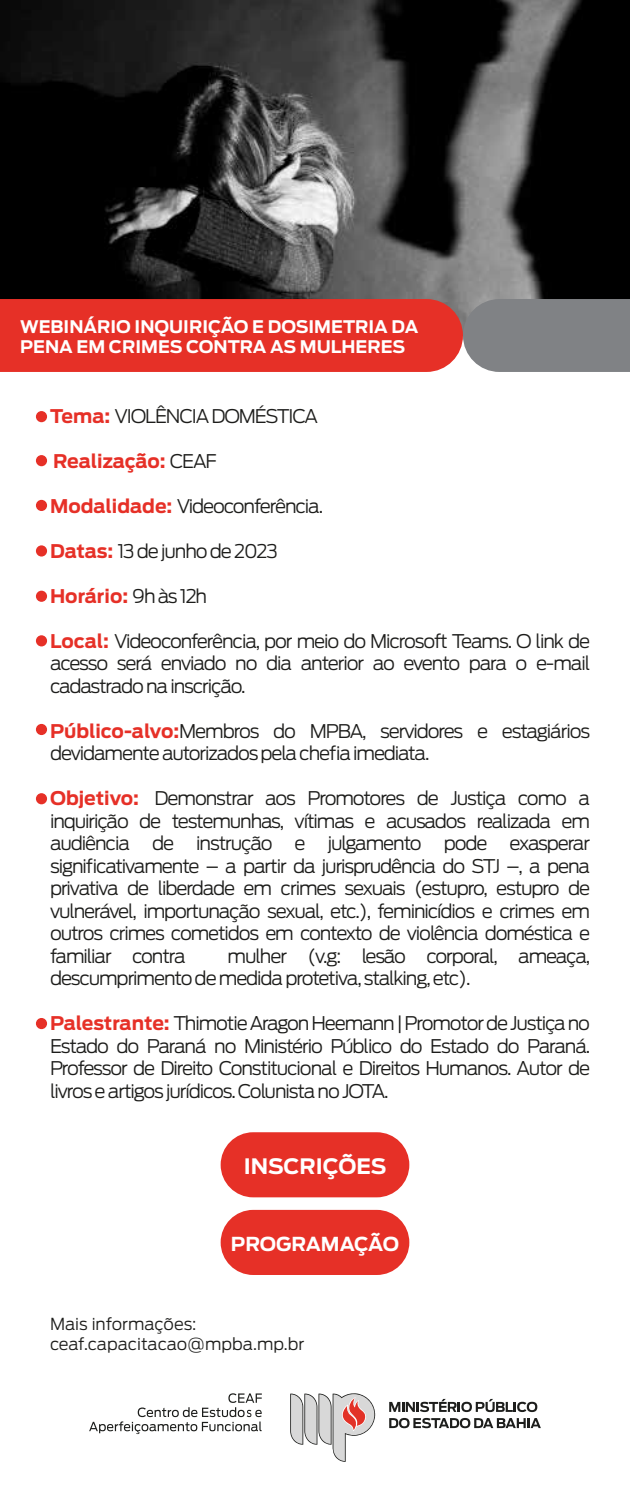
<style>
.page{position:relative;width:630px;height:1500px;background:#fff}
.page>*{position:absolute;margin:0;border:0;box-sizing:border-box;transform-origin:0 0}
.t1{font:700 21.15px "Antenna";color:#fff}
.t2{font:700 19.12px "Antenna";letter-spacing:-.01em;color:#fff}
.t3{font:300 18.75px/22.5px "Antenna";letter-spacing:-.06em;color:#1d1d1b;text-align:justify}
.t4{font:700 18.75px "Antenna";color:#e63027}
.t5{font:700 17.25px/20.7px "Antenna";color:#fff}
.t6{font:300 16.5px/19.8px "Antenna";color:#1d1d1b}
.s1{font-weight:700;color:#e63027}
.s2{font-weight:300;color:#1d1d1b}
</style>
<div class="page">
<img style="left:0;top:0;width:630px;height:299px">
<svg style="left:0;top:299px;width:630px;height:73px;background:#cb4842"></svg>
<div style="left:221px;top:1132px;width:188px;height:65px;background:#e63027;border-radius:33px"></div>
<div style="left:221px;top:1210px;width:188px;height:65px;background:#e63027;border-radius:33px"></div>
<svg style="left:290px;top:1393px;width:85px;height:69px"></svg>
<svg style="left:389px;top:1399px;width:148px;height:13px"></svg>
<svg style="left:389px;top:1418px;width:152px;height:10px"></svg>
<svg style="left:89px;top:1393px;width:173px;height:41px"></svg>
<div style="left:36px;top:411px;width:11px;height:11px;background:#e63027;border-radius:50%"></div>
<div style="left:36px;top:455px;width:11px;height:11px;background:#e63027;border-radius:50%"></div>
<div style="left:36px;top:500px;width:11px;height:11px;background:#e63027;border-radius:50%"></div>
<div style="left:36px;top:545px;width:11px;height:12px;background:#e63027;border-radius:50%"></div>
<div style="left:36px;top:591px;width:11px;height:11px;background:#e63027;border-radius:50%"></div>
<div style="left:36px;top:635px;width:11px;height:11px;background:#e63027;border-radius:50%"></div>
<div style="left:36px;top:724px;width:11px;height:11px;background:#e63027;border-radius:50%"></div>
<div style="left:36px;top:793px;width:11px;height:11px;background:#e63027;border-radius:50%"></div>
<div style="left:36px;top:1018px;width:11px;height:11px;background:#e63027;border-radius:50%"></div>
<p class="t5" style="left:20px;top:316px;width:400px">WEBINÁRIO INQUIRIÇÃO E DOSIMETRIA DA<br>PENA EM CRIMES CONTRA AS MULHERES</p>
<p class="t3" style="left:50px;top:405px;width:270px"><span class="s1">Tema:</span> VIOLÊNCIA DOMÉSTICA</p>
<p class="t4" style="left:53px;top:450px;width:165px">Realização: <span class="s2">CEAF</span></p>
<p class="t3" style="left:50px;top:495px;width:275px"><span class="s1">Modalidade:</span> Videoconferência.</p>
<p class="t3" style="left:50px;top:540px;width:229px"><span class="s1">Datas:</span> 13 de junho de 2023</p>
<p class="t4" style="left:50px;top:585px;width:159px">Horário: <span class="s2">9h às 12h</span></p>
<p class="t3" style="left:50px;top:630px;width:542px"><span class="s1">Local:</span> Videoconferência, por meio do Microsoft Teams. O link de acesso será enviado no dia anterior ao evento para o e-mail cadastrado na inscrição.</p>
<p class="t3" style="left:50px;top:720px;width:542px"><span class="s1">Público-alvo:</span>Membros do MPBA, servidores e estagiários devidamente autorizados pela chefia imediata.</p>
<p class="t3" style="left:50px;top:787px;width:542px"><span class="s1">Objetivo:</span> Demonstrar aos Promotores de Justiça como a inquirição de testemunhas, vítimas e acusados realizada em audiência de instrução e julgamento pode exasperar significativamente – a partir da jurisprudência do STJ –, a pena privativa de liberdade em crimes sexuais (estupro, estupro de vulnerável, importunação sexual, etc.), feminicídios e crimes em outros crimes cometidos em contexto de violência doméstica e familiar contra</p>
<p class="t3" style="left:50px;top:945px;width:542px;text-indent:178px">mulher (v.g: lesão corporal, ameaça, descumprimento de medida protetiva, stalking, etc).</p>
<p class="t3" style="left:50px;top:1012px;width:542px"><span class="s1">Palestrante:</span> Thimotie Aragon Heemann | Promotor de Justiça no Estado do Paraná no Ministério Público do Estado do Paraná.<br>Professor de Direito Constitucional e Direitos Humanos. Autor de livros e artigos jurídicos. Colunista no JOTA.</p>
<p class="t1" style="left:244px;top:1154px;width:144px">INSCRIÇÕES</p>
<p class="t2" style="left:231px;top:1232px;width:170px">PROGRAMAÇÃO</p>
<p class="t6" style="left:50px;top:1314px;width:256px">Mais informações: ceaf.capacitacao@mpba.mp.br</p>
</div>
